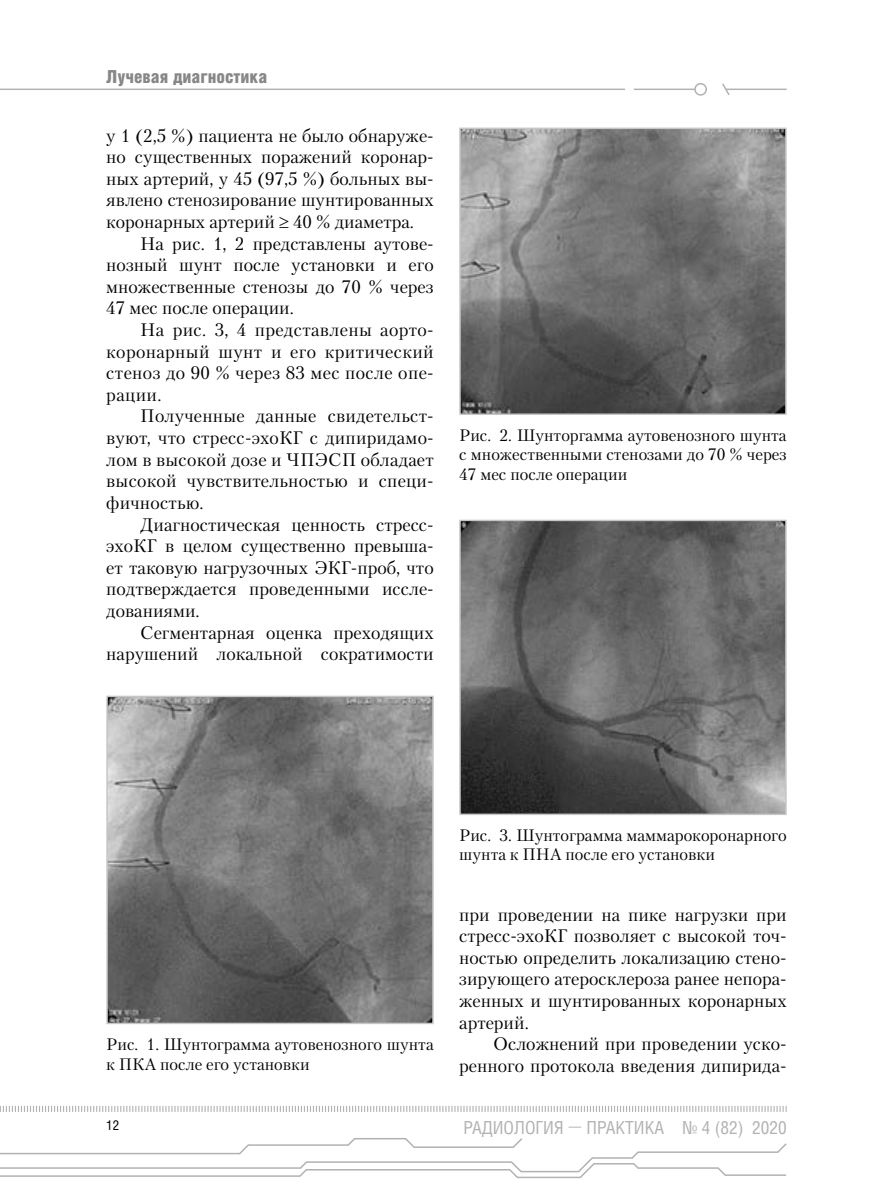
<style>
.page{position:relative;width:893px;height:1191px;background:#fff}
.page>*{position:absolute;margin:0;border:0;box-sizing:border-box;transform-origin:0 0}
.t1{font:18px/21.6px "Petersburg C";color:#000;text-align:justify}
.t2{font:18px "Helios Cond";color:#b3b2b2}
.t3{font:900 18px "Helios Cond";color:#878787}
.t4{font:16.5px/19.8px "Petersburg C";color:#000}
.t5{font:13.5px "Helios Cond";color:#000}
.s1{font-family:"Petersburg C";font-weight:700}
</style>
<div class="page">
<svg style="left:0;top:1106px;width:787px;height:6px"></svg>
<svg style="left:0;top:1138px;width:787px;height:40px"></svg>
<hr style="left:0;top:89px;width:625px;height:1px;background:#b3b2b2">
<hr style="left:634px;top:89px;width:61px;height:1px;background:#b3b2b2">
<div style="left:694px;top:83px;width:13px;height:13px;border:2px solid #b3b2b2;border-radius:50%"></div>
<hr style="left:725px;top:89px;width:62px;height:1px;background:#b3b2b2">
<svg style="left:722px;top:83px;width:9px;height:12px"></svg>
<img style="left:109px;top:698px;width:322px;height:323px">
<div style="left:106px;top:695px;width:328px;height:329px;border:2px solid #c6c6c6"></div>
<img style="left:462px;top:131px;width:322px;height:281px">
<div style="left:459px;top:128px;width:328px;height:287px;border:2px solid #c6c6c6"></div>
<img style="left:462px;top:522px;width:322px;height:290px">
<div style="left:459px;top:519px;width:328px;height:296px;border:2px solid #c6c6c6"></div>
<p class="t3" style="left:106px;top:66px;width:162px">Лучевая диагностика</p>
<p class="t1" style="left:106px;top:124px;width:329px">у 1 (2,5 %) пациента не было обнаруже&shy;но существенных поражений коронар&shy;ных артерий, у 45 (97,5 %) больных вы&shy;явлено стенозирование шунтированных коронарных артерий ≥ 40 % диаметра.</p>
<p class="t1" style="left:106px;top:232px;width:329px;text-indent:34px">На рис. 1, 2 представлены аутове&shy;нозный шунт после установки и его множественные стенозы до 70 % через 47 мес после операции.</p>
<p class="t1" style="left:106px;top:319px;width:329px;text-indent:34px">На рис. 3, 4 представлены аорто&shy;коронарный шунт и его критический стеноз до 90 % через 83 мес после опе&shy;рации.</p>
<p class="t1" style="left:106px;top:405px;width:329px;text-indent:34px">Полученные данные свидетельст&shy;вуют, что стресс-эхоКГ с дипиридамо&shy;лом в высокой дозе и ЧПЭСП обладает высокой чувствительностью и специ&shy;фичностью.</p>
<p class="t1" style="left:106px;top:513px;width:329px;text-indent:34px">Диагностическая ценность стресс&shy;эхоКГ в целом существенно превыша&shy;ет таковую нагрузочных ЭКГ-проб, что подтверждается проведенными иссле&shy;дованиями.</p>
<p class="t1" style="left:106px;top:621px;width:329px;text-align:right">Сегментарная оценка преходящих нарушений локальной сократимости</p>
<p class="t4" style="left:459px;top:425px;width:329px;text-align:justify">Рис. 2. Шунторгамма аутовенозного шунта с множественными стенозами до 70 % через 47 мес после операции</p>
<p class="t4" style="left:106px;top:1034px;width:329px">Рис. 1. Шунтограмма аутовенозного шунта к ПКА после его установки</p>
<p class="t4" style="left:459px;top:824px;width:329px">Рис. 3. Шунтограмма маммарокоронарного шунта к ПНА после его установки</p>
<p class="t1" style="left:459px;top:903px;width:329px">при проведении на пике нагрузки при стресс-эхоКГ позволяет с высокой точ&shy;ностью определить локализацию стено&shy;зирующего атеросклероза ранее непора&shy;женных и шунтированных коронарных артерий.</p>
<p class="t1" style="left:459px;top:1033px;width:329px;text-align:right">Осложнений при проведении уско&shy;ренного протокола введения дипирида-</p>
<p class="t5" style="left:106px;top:1117px;width:14px">12</p>
<p class="t2" style="left:463px;top:1116px;width:325px">РАДИОЛОГИЯ <span class="s1">—</span> ПРАКТИКА № 4 (82) 2020</p>
</div>
